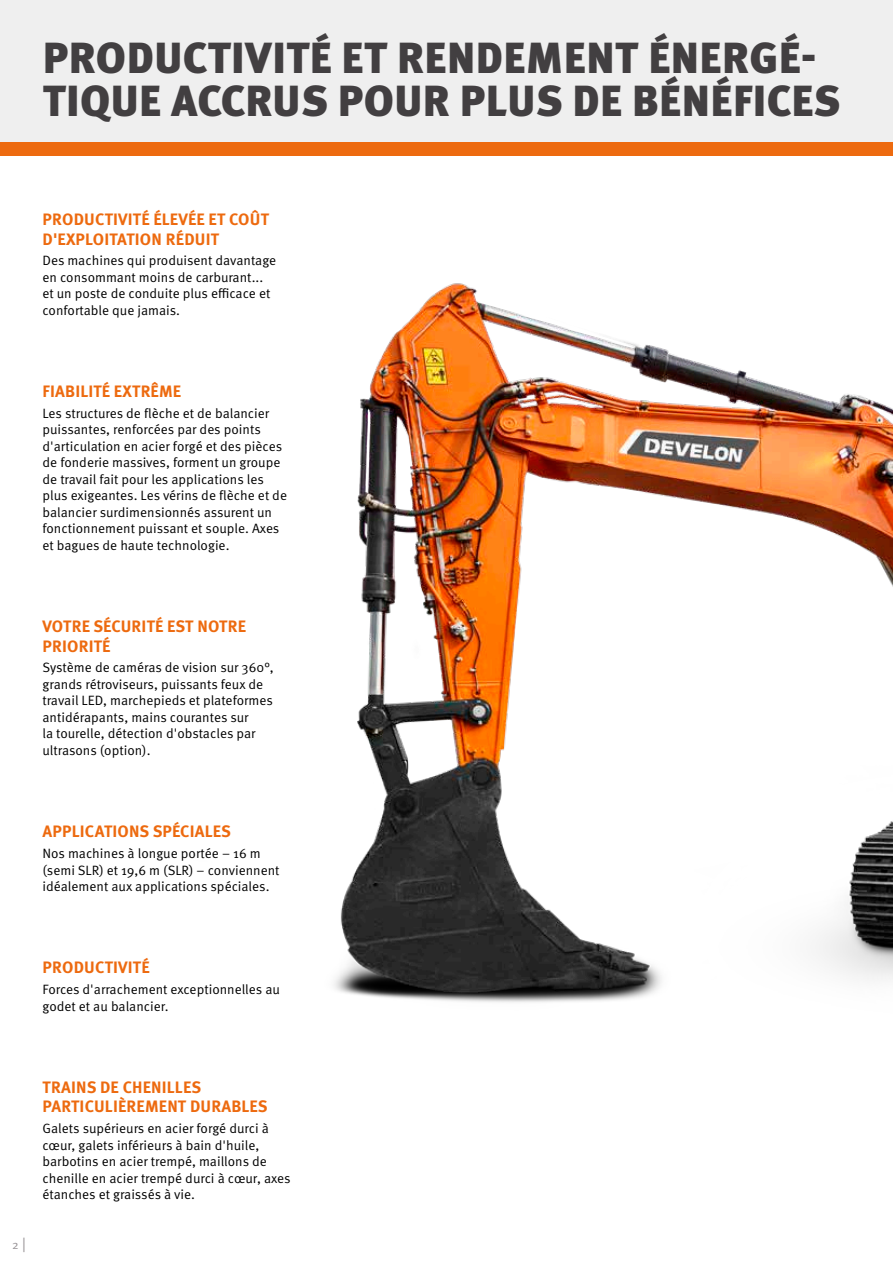
<style>
.page{position:relative;width:893px;height:1263px;background:#fff}
.page>*{position:absolute;margin:0;border:0;box-sizing:border-box;transform-origin:0 0}
.t1{font:900 43.5px/43.5px "Meta Pro";letter-spacing:.01em;color:#423f41}
.t2{font:700 16.5px/19.5px "Meta Pro";letter-spacing:.01em;color:#ed6a0f}
.t3{font:13.5px/16.5px "Meta Pro Norm";color:#000}
.t4{font:12px "Meta Pro Norm";color:#979296}
.s1{font-size:15px}
</style>
<div class="page">
<img style="left:334px;top:283px;width:559px;height:720px">
<div style="left:0;top:141px;width:893px;height:15px;background:#ed6a0f"></div>
<div style="left:0;top:0;width:893px;height:141px;background:#efefef"></div>
<h1 class="t1" style="left:43px;top:34px;width:800px">PRODUCTIVITÉ ET RENDEMENT ÉNERGÉ-<br>TIQUE ACCRUS POUR PLUS DE BÉNÉFICES</h1>
<p class="t2" style="left:43px;top:209px;width:228px">PRODUCTIVITÉ ÉLEVÉE ET COÛT<br>D'EXPLOITATION RÉDUIT</p>
<p class="t3" style="left:43px;top:251px;width:235px">Des machines qui produisent davantage en consommant moins de carburant... et un poste de conduite plus efficace et confortable que jamais.</p>
<p class="t2" style="left:43px;top:381px;width:140px">FIABILITÉ EXTRÊME</p>
<p class="t3" style="left:43px;top:404px;width:246px">Les structures de flèche et de balancier puissantes, renforcées par des points d'articulation en acier forgé et des pièces de fonderie massives, forment un groupe de travail fait pour les applications les plus exigeantes. Les vérins de flèche et de balancier surdimensionnés assurent un fonctionnement puissant et souple. Axes et bagues de haute technologie.</p>
<p class="t2" style="left:43px;top:616px;width:205px">VOTRE SÉCURITÉ EST NOTRE<br>PRIORITÉ</p>
<p class="t3" style="left:43px;top:659px;width:233px">Système de caméras de vision sur 360°, grands rétroviseurs, puissants feux de travail LED, marchepieds et plateformes antidérapants, mains courantes sur<br>la tourelle, détection d'obstacles par ultrasons (option).</p>
<p class="t2" style="left:43px;top:821px;width:190px">APPLICATIONS SPÉCIALES</p>
<p class="t3" style="left:43px;top:844px;width:239px">Nos machines à longue portée – 16 m (semi SLR) et 19,6 m (SLR) – conviennent idéalement aux applications spéciales.</p>
<p class="t2" style="left:43px;top:957px;width:109px">PRODUCTIVITÉ</p>
<p class="t3" style="left:43px;top:980px;width:239px">Forces d'arrachement exceptionnelles au godet et au balancier.</p>
<p class="t4" style="left:12px;top:1235px;width:15px">2 <span class="s1">|</span></p>
<p class="t2" style="left:43px;top:1076px;width:227px">TRAINS DE CHENILLES<br>PARTICULIÈREMENT DURABLES</p>
<p class="t3" style="left:43px;top:1119px;width:250px">Galets supérieurs en acier forgé durci à cœur, galets inférieurs à bain d'huile, barbotins en acier trempé, maillons de chenille en acier trempé durci à cœur, axes étanches et graissés à vie.</p>
</div>
